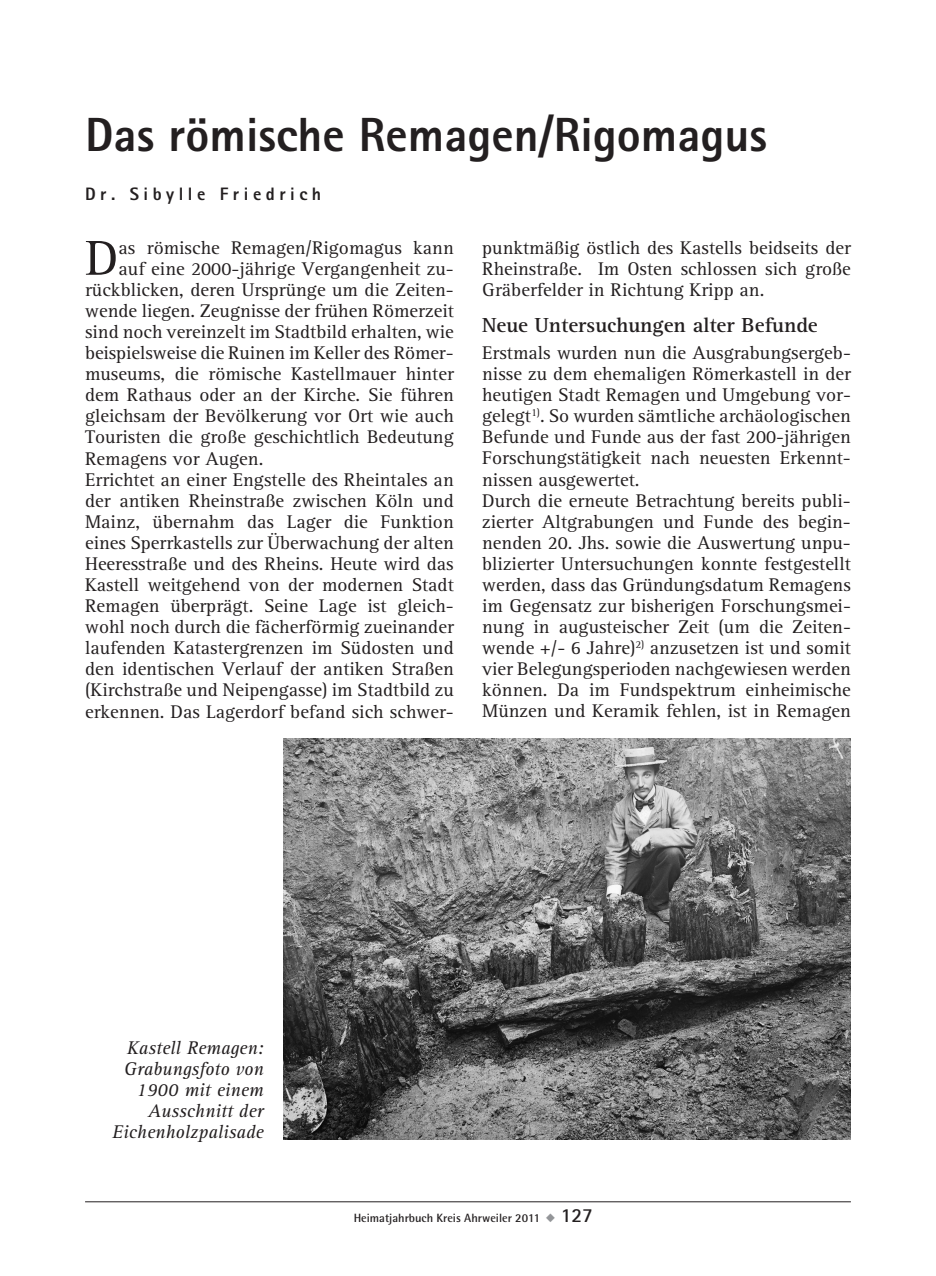
<style>
.page{position:relative;width:936px;height:1276px;background:#fff}
.page>*{position:absolute;margin:0;border:0;box-sizing:border-box;transform-origin:0 0}
.t1{font:50.6px "AT Rotis Serif";color:#231f20}
.t2{font:800 48px "Rotis Sans Serif";color:#231f20}
.t3{font:700 21px "AT Rotis Serif";color:#231f20}
.t4{font:19px/21px "AT Rotis Serif";color:#231f20;text-align:justify}
.t5{font:italic 19px/21px "AT Rotis Serif";color:#231f20;text-align:right}
.t6{font:800 18px "Rotis Sans Serif";letter-spacing:.25em;color:#231f20}
.t7{font:700 12px "Rotis Semi Sans";color:#231f20}
.s1{color:#939598}
.s2{font-family:"Rotis Sans Serif";font-size:20px}
</style>
<div class="page">
<hr style="left:85px;top:1201px;width:765px;height:1px;background:#231f20">
<img style="left:283px;top:738px;width:567px;height:401px">
<h2 class="t2" style="left:85px;top:104px;width:683px">Das römische Remagen/Rigomagus</h2>
<p class="t6" style="left:85px;top:183px;width:237px">Dr. Sibylle Friedrich</p>
<h1 class="t1" style="left:85px;top:229px;width:35px">D</h1>
<p class="t4" style="left:119px;top:237px;width:337px">as römische Remagen/Rigomagus kann</p>
<p class="t4" style="left:482px;top:237px;width:370px">punktmäßig östlich des Kastells beidseits der Rheinstraße. Im Osten schlossen sich große Gräberfelder in Richtung Kripp an.</p>
<p class="t3" style="left:482px;top:313px;width:337px">Neue Untersuchungen alter Befunde</p>
<p class="t4" style="left:482px;top:343px;width:370px;text-align:left">Erstmals wurden nun die Ausgrabungsergeb&shy;nisse zu dem ehemaligen Römerkastell in der heutigen Stadt Remagen und Umgebung vor&shy;gelegt<sup>1)</sup>. So wurden sämtliche archäologischen Befunde und Funde aus der fast 200-jährigen Forschungstätigkeit nach neuesten Erkennt&shy;nissen ausgewertet.<br>Durch die erneute Betrachtung bereits publi&shy;zierter Altgrabungen und Funde des begin&shy;nenden 20. Jhs. sowie die Auswertung unpu&shy;blizierter Untersuchungen konnte festgestellt werden, dass das Gründungsdatum Remagens im Gegensatz zur bisherigen Forschungsmei&shy;nung in augusteischer Zeit (um die Zeiten&shy;wende +/- 6 Jahre)<sup>2)</sup> anzusetzen ist und somit vier Belegungsperioden nachgewiesen werden können. Da im Fundspektrum einheimische Münzen und Keramik fehlen, ist in Remagen</p>
<p class="t4" style="left:119px;top:258px;width:336px">auf eine 2000-jährige Vergangenheit zu-</p>
<p class="t4" style="left:85px;top:279px;width:370px">rückblicken, deren Ursprünge um die Zeiten-</p>
<p class="t4" style="left:85px;top:301px;width:370px">wende liegen. Zeugnisse der frühen Römerzeit</p>
<p class="t4" style="left:85px;top:322px;width:370px">sind noch vereinzelt im Stadtbild erhalten, wie</p>
<p class="t4" style="left:85px;top:343px;width:370px">beispielsweise die Ruinen im Keller des Römer-</p>
<p class="t4" style="left:85px;top:364px;width:370px">museums, die römische Kastellmauer hinter</p>
<p class="t4" style="left:85px;top:385px;width:370px">dem Rathaus oder an der Kirche. Sie führen</p>
<p class="t4" style="left:85px;top:406px;width:370px">gleichsam der Bevölkerung vor Ort wie auch</p>
<p class="t4" style="left:85px;top:427px;width:370px">Touristen die große geschichtlich Bedeutung</p>
<p class="t4" style="left:85px;top:448px;width:180px">Remagens vor Augen.</p>
<p class="t4" style="left:85px;top:469px;width:370px">Errichtet an einer Engstelle des Rheintales an</p>
<p class="t4" style="left:85px;top:490px;width:370px">der antiken Rheinstraße zwischen Köln und</p>
<p class="t4" style="left:85px;top:511px;width:370px">Mainz, übernahm das Lager die Funktion</p>
<p class="t4" style="left:85px;top:532px;width:370px">eines Sperrkastells zur Überwachung der alten</p>
<p class="t4" style="left:85px;top:553px;width:370px">Heeresstraße und des Rheins. Heute wird das</p>
<p class="t4" style="left:85px;top:575px;width:370px">Kastell weitgehend von der modernen Stadt</p>
<p class="t4" style="left:85px;top:596px;width:370px">Remagen überprägt. Seine Lage ist gleich-</p>
<p class="t4" style="left:85px;top:617px;width:370px">wohl noch durch die fächerförmig zueinander</p>
<p class="t4" style="left:85px;top:638px;width:370px">laufenden Katastergrenzen im Südosten und</p>
<p class="t4" style="left:85px;top:659px;width:370px">den identischen Verlauf der antiken Straßen</p>
<p class="t4" style="left:85px;top:680px;width:370px">(Kirchstraße und Neipengasse) im Stadtbild zu</p>
<p class="t4" style="left:85px;top:701px;width:370px">erkennen. Das Lagerdorf befand sich schwer-</p>
<p class="t5" style="left:112px;top:1038px;width:153px">Kastell Remagen:<br>Grabungsfoto von<br>1900 mit einem<br>Ausschnitt der<br>Eichenholzpalisade</p>
<p class="t7" style="left:354px;top:1210px;width:241px">Heimatjahrbuch Kreis Ahrweiler 2011 <span class="s1">◆</span> <span class="s2">127</span></p>
</div>
